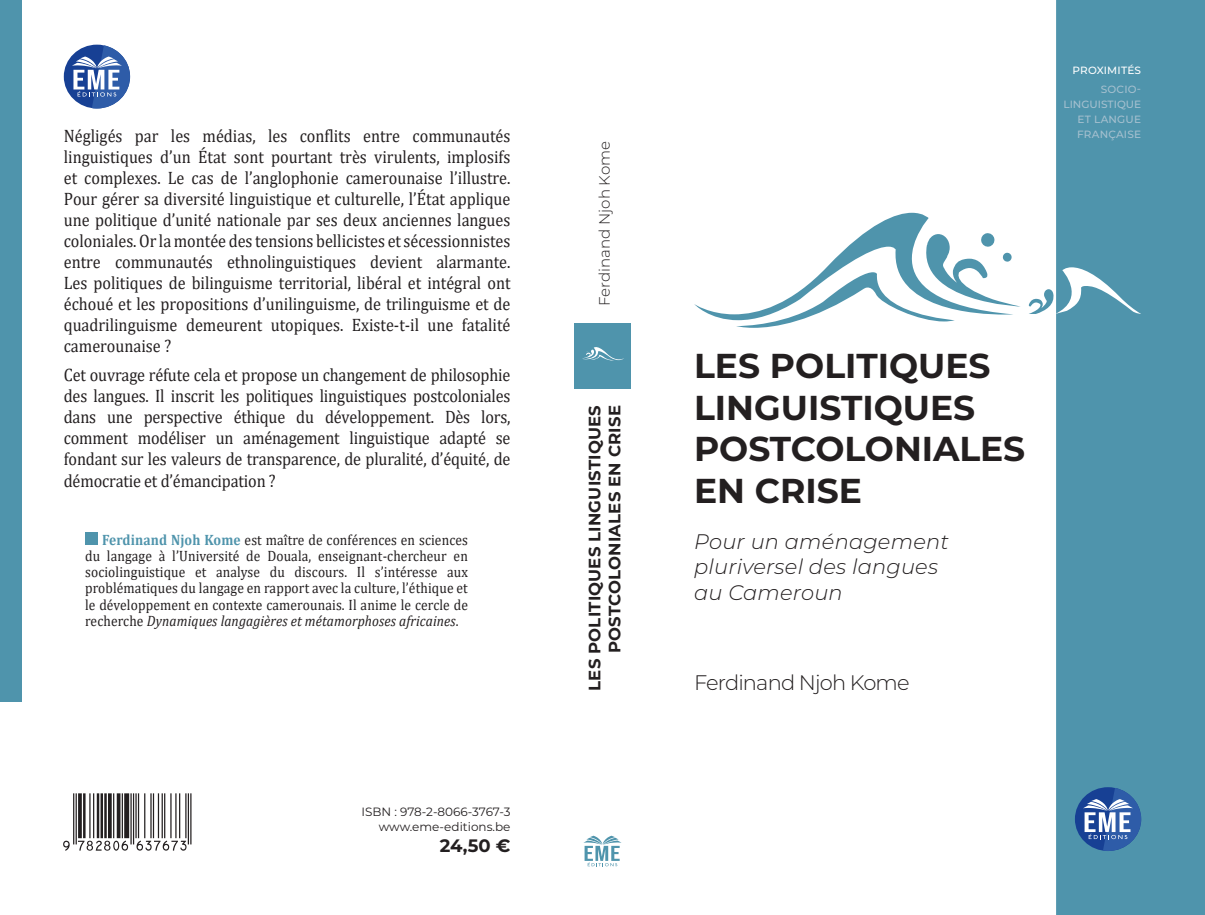
<style>
.page{position:relative;width:1205px;height:915px;background:#fff}
.page>*{position:absolute;margin:0;border:0;box-sizing:border-box;transform-origin:0 0}
.t1{font:700 34.5px/41.4px "Montserrat";color:#231f20}
.t2{font:italic 300 21px/25.2px "Montserrat";letter-spacing:.01em;color:#231f20}
.t3{font:300 21px "Montserrat";letter-spacing:-.04em;color:#231f20}
.t4{font:18px/21px "Cambria";letter-spacing:-.005em;color:#231f20;text-align:justify;scale:.9 1}
.t5{font:700 18px "Montserrat";color:#231f20}
.t6{font:700 16.5px/19.8px "Montserrat";letter-spacing:.01em;color:#231f20;text-align:right}
.t7{font:15px/16.2px "Cambria";letter-spacing:.01em;color:#231f20;text-align:justify;scale:.9 1}
.t8{font:300 15px "Montserrat";color:#231f20}
.t9{font:12px/14.4px "Montserrat";color:#231f20;text-align:right}
.t10{font:500 10.5px/15px "Montserrat";letter-spacing:.02em;color:#a5c0cf;text-align:right}
.t11{font:500 10.5px "Montserrat";letter-spacing:.02em;color:#fff}
.s1{font-weight:700;color:#4f94ac}
.s2{font-style:italic}
</style>
<div class="page">
<div style="left:1056px;top:0;width:148px;height:914px;background:#4f94ac"></div>
<div style="left:574px;top:323px;width:56px;height:65px;background:#4f94ac"></div>
<svg style="left:582px;top:347px;width:42px;height:13px"></svg>
<div style="left:0;top:0;width:21px;height:702px;background:#4f94ac"></div>
<svg style="left:1028px;top:267px;width:113px;height:47px"></svg>
<svg style="left:694px;top:213px;width:326px;height:115px"></svg>
<div style="left:64px;top:45px;width:66px;height:63px;background:#174094;border-radius:50%"></div>
<svg style="left:72px;top:45px;width:59px;height:63px"></svg>
<svg style="left:1074px;top:786px;width:67px;height:64px"></svg>
<svg style="left:1082px;top:787px;width:59px;height:63px;background:#587eb4"></svg>
<svg style="left:583px;top:835px;width:38px;height:31px"></svg>
<div style="left:85px;top:531px;width:13px;height:13px;background:#4f94ac"></div>
<p class="t4" style="left:64px;top:125px;width:498px">Négligés par les médias, les conflits entre communautés linguistiques d’un État sont pourtant très virulents, implosifs et complexes. Le cas de l’anglophonie camerounaise l’illustre.<br>Pour gérer sa diversité linguistique et culturelle, l’État applique une politique d’unité nationale par ses deux anciennes langues coloniales. Or la montée des tensions bellicistes et sécessionnistes entre communautés ethnolinguistiques devient alarmante.<br>Les politiques de bilinguisme territorial, libéral et intégral ont échoué et les propositions d’unilinguisme, de trilinguisme et de quadrilinguisme demeurent utopiques. Existe-t-il une fatalité camerounaise ?</p>
<p class="t4" style="left:64px;top:364px;width:498px">Cet ouvrage réfute cela et propose un changement de philosophie des langues. Il inscrit les politiques linguistiques postcoloniales dans une perspective éthique du développement. Dès lors, comment modéliser un aménagement linguistique adapté se fondant sur les valeurs de transparence, de pluralité, d’équité, de démocratie et d’émancipation ?</p>
<p class="t7" style="left:85px;top:531px;width:427px;text-indent:17px"><span class="s1">Ferdinand Njoh Kome</span> est maître de conférences en sciences du langage à l’Université de Douala, enseignant-chercheur en sociolinguistique et analyse du discours. Il s’intéresse aux problématiques du langage en rapport avec la culture, l’éthique et le développement en contexte camerounais. Il anime le cercle de recherche <span class="s2">Dynamiques langagières et métamorphoses africaines</span>.</p>
<p class="t9" style="left:361px;top:804px;width:150px">ISBN : 978-2-8066-3767-3 www.eme-editions.be</p>
<p class="t5" style="left:440px;top:832px;width:72px">24,50 €</p>
<p class="t8" style="left:594px;top:306px;width:166px;rotate:-90deg">Ferdinand Njoh Kome</p>
<p class="t6" style="left:584px;top:690px;width:287px;rotate:-90deg">LES POLITIQUES LINGUISTIQUES<br>POSTCOLONIALES EN CRISE</p>
<p class="t11" style="left:1072px;top:63px;width:70px">PROXIMITÉS</p>
<p class="t10" style="left:1063px;top:82px;width:79px">SOCIO-<br>LINGUISTIQUE<br>ET LANGUE<br>FRANÇAISE</p>
<h1 class="t1" style="left:694px;top:343px;width:332px">LES POLITIQUES<br>LINGUISTIQUES<br>POSTCOLONIALES<br>EN CRISE</h1>
<p class="t2" style="left:694px;top:528px;width:256px">Pour un aménagement pluriversel des langues au Cameroun</p>
<p class="t3" style="left:694px;top:667px;width:217px">Ferdinand Njoh Kome</p>
</div>
